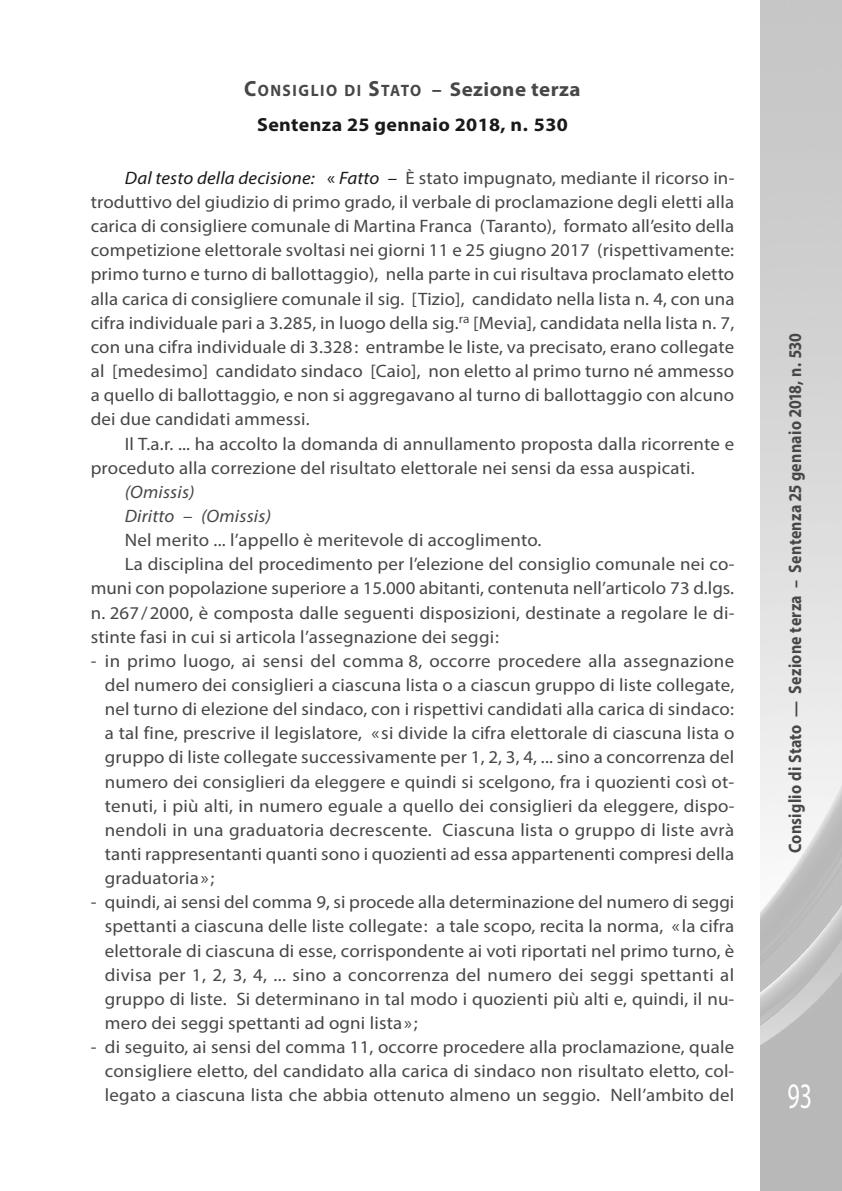
<style>
.page{position:relative;width:842px;height:1191px;background:#fff}
.page>*{position:absolute;margin:0;border:0;box-sizing:border-box;transform-origin:0 0}
.t1{font:36px "Myriad Pro";color:#fff;scale:.67 1}
.t2{font:700 19px "Myriad Pro";letter-spacing:.02em;color:#191919;scale:1.05 1}
.t3{font:18px/24.2px "Myriad Pro";letter-spacing:.01em;color:#474747;text-align:justify;scale:1.05 1}
.t4{font:700 18px "Myriad Pro";letter-spacing:.02em;color:#474747;scale:.88 1}
.t5{font:italic 18px "Myriad Pro";letter-spacing:.01em;color:#474747;scale:1.05 1}
.t6{font:700 16.4px "Myriad Pro";letter-spacing:.1em;color:#474747;scale:.94 1}
.s1{font-size:22px}
.s2{font-size:20px}
.s3{font-style:italic;color:#191919}
.s4{color:#191919}
.s5{font-style:normal}
</style>
<div class="page">
<img style="left:761px;top:0;width:81px;height:1191px">
<p class="t6" style="left:244px;top:84px;width:359px"><span class="s1">C</span>ONSIGLIO DI <span class="s1">S</span>TATO <span class="s2">– Sezione terza</span></p>
<p class="t2" style="left:257px;top:118px;width:298px">Sentenza 25 gennaio 2018, n. 530</p>
<p class="t3" style="left:91px;top:167px;width:615px;text-indent:34px"><span class="s3">Dal testo della decisione:</span> <span class="s4">«</span> <span class="s3">Fatto</span> <span class="s4">–</span> È stato impugnato, mediante il ricorso in&shy;troduttivo del giudizio di primo grado, il verbale di proclamazione degli eletti alla carica di consigliere comunale di Martina Franca (Taranto), formato all’esito della competizione elettorale svoltasi nei giorni 11 e 25 giugno 2017 (rispettivamente: primo turno e turno di ballottaggio), nella parte in cui risultava proclamato eletto alla carica di consigliere comunale il sig. [Tizio], candidato nella lista n. 4, con una cifra individuale pari a 3.285, in luogo della sig.<sup>ra</sup> [Mevia], candidata nella lista n. 7, con una cifra individuale di 3.328: entrambe le liste, va precisato, erano collegate al [medesimo] candidato sindaco [Caio], non eletto al primo turno né ammesso a quello di ballottaggio, e non si aggregavano al turno di ballottaggio con alcuno dei due candidati ammessi.</p>
<p class="t3" style="left:91px;top:433px;width:614px;text-indent:34px">Il T.a.r. ... ha accolto la domanda di annullamento proposta dalla ricorrente e proceduto alla correzione del risultato elettorale nei sensi da essa auspicati.</p>
<p class="t5" style="left:125px;top:485px;width:68px">(Omissis)</p>
<p class="t5" style="left:125px;top:509px;width:141px">Diritto <span class="s5">–</span> (Omissis)</p>
<p class="t3" style="left:125px;top:529px;width:398px">Nel merito ... l’appello è meritevole di accoglimento.</p>
<p class="t3" style="left:125px;top:553px;width:582px">La disciplina del procedimento per l’elezione del consiglio comunale nei co-</p>
<p class="t3" style="left:91px;top:578px;width:614px">muni con popolazione superiore a 15.000 abitanti, contenuta nell’articolo 73 d.lgs.</p>
<p class="t3" style="left:91px;top:602px;width:615px">n. 267/2000, è composta dalle seguenti disposizioni, destinate a regolare le di-</p>
<p class="t3" style="left:91px;top:626px;width:390px">stinte fasi in cui si articola l’assegnazione dei seggi:</p>
<p class="t3" style="left:105px;top:650px;width:601px;text-indent:-14px">- in primo luogo, ai sensi del comma 8, occorre procedere alla assegnazione del numero dei consiglieri a ciascuna lista o a ciascun gruppo di liste collegate, nel turno di elezione del sindaco, con i rispettivi candidati alla carica di sindaco: a tal fine, prescrive il legislatore, «si divide la cifra elettorale di ciascuna lista o gruppo di liste collegate successivamente per 1, 2, 3, 4, ... sino a concorrenza del numero dei consiglieri da eleggere e quindi si scelgono, fra i quozienti così ot&shy;tenuti, i più alti, in numero eguale a quello dei consiglieri da eleggere, dispo&shy;nendoli in una graduatoria decrescente. Ciascuna lista o gruppo di liste avrà tanti rappresentanti quanti sono i quozienti ad essa appartenenti compresi della graduatoria»;</p>
<p class="t3" style="left:105px;top:891px;width:601px;text-indent:-14px">- quindi, ai sensi del comma 9, si procede alla determinazione del numero di seggi spettanti a ciascuna delle liste collegate: a tale scopo, recita la norma, «la cifra elettorale di ciascuna di esse, corrispondente ai voti riportati nel primo turno, è divisa per 1, 2, 3, 4, ... sino a concorrenza del numero dei seggi spettanti al gruppo di liste. Si determinano in tal modo i quozienti più alti e, quindi, il nu&shy;mero dei seggi spettanti ad ogni lista»;</p>
<p class="t3" style="left:105px;top:1036px;width:601px;text-indent:-14px">- di seguito, ai sensi del comma 11, occorre procedere alla proclamazione, quale consigliere eletto, del candidato alla carica di sindaco non risultato eletto, col&shy;legato a ciascuna lista che abbia ottenuto almeno un seggio. Nell’ambito del</p>
<p class="t4" style="left:788px;top:853px;width:593px;rotate:-90deg">Consiglio di Stato — Sezione terza – Sentenza 25 gennaio 2018, n. 530</p>
<h1 class="t1" style="left:787px;top:1082px;width:38px">93</h1>
</div>
